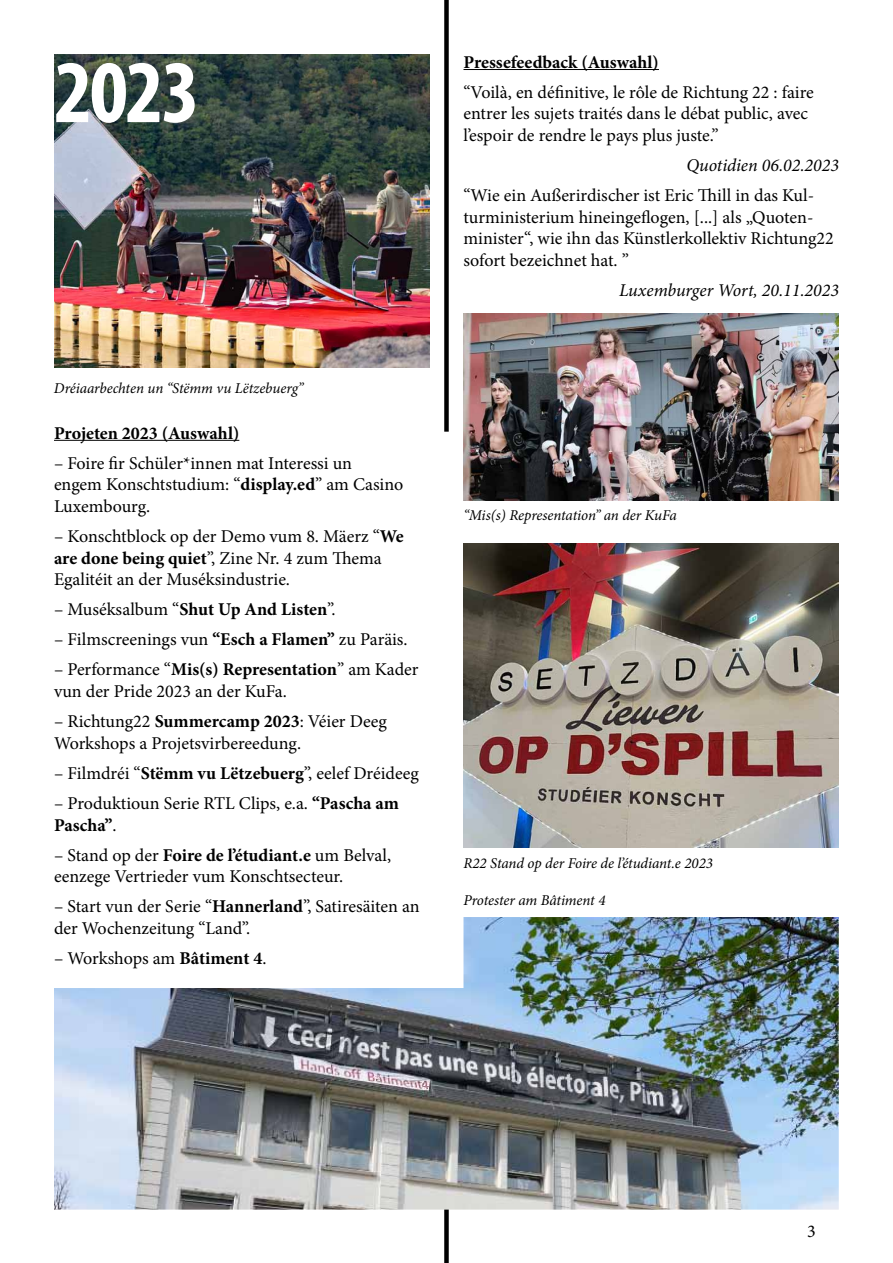
<style>
.page{position:relative;width:893px;height:1263px;background:#fff}
.page>*{position:absolute;margin:0;border:0;box-sizing:border-box;transform-origin:0 0}
.t1{font:700 condensed 90px "Myriad Pro";color:#fff}
.t2{font:18px/21.6px "Minion Pro";color:#000}
.t3{font:italic 18px "Minion Pro";color:#000}
.t4{font:700 18px "Minion Pro";color:#000}
.t5{font:italic 15px "Minion Pro";letter-spacing:-.01em;color:#000}
.s1{font-weight:700}
</style>
<div class="page">
<img style="left:54px;top:54px;width:375px;height:313px">
<div style="left:444px;top:1083px;width:5px;height:180px;background:#000"></div>
<div style="left:444px;top:0;width:5px;height:432px;background:#000"></div>
<hr style="left:54px;top:440px;width:185px;height:1px;background:#000">
<hr style="left:463px;top:69px;width:196px;height:1px;background:#000">
<img style="left:54px;top:917px;width:785px;height:292px">
<img style="left:463px;top:544px;width:376px;height:303px">
<img style="left:463px;top:313px;width:376px;height:188px">
<h1 class="t1" style="left:54px;top:36px;width:147px">2023</h1>
<p class="t5" style="left:54px;top:378px;width:251px">Dréiaarbechten un “Stëmm vu Lëtzebuerg”</p>
<p class="t4" style="left:54px;top:420px;width:187px">Projeten 2023 (Auswahl)</p>
<p class="t2" style="left:54px;top:452px;width:351px">– Foire fir Schüler*innen mat Interessi un engem Konschtstudium: “<span class="s1">display.ed</span>” am Casino<br>Luxembourg.</p>
<p class="t2" style="left:54px;top:525px;width:351px">– Konschtblock op der Demo vum 8. Mäerz “<span class="s1">We are done being quiet</span>”, Zine Nr. 4 zum Thema<br>Egalitéit an der Muséksindustrie.</p>
<p class="t2" style="left:54px;top:599px;width:283px">– Muséksalbum “<span class="s1">Shut Up And Listen</span>”.</p>
<p class="t2" style="left:54px;top:629px;width:355px">– Filmscreenings vun <span class="s1">“Esch a Flamen”</span> zu Paräis.</p>
<p class="t2" style="left:54px;top:659px;width:366px">– Performance “<span class="s1">Mis(s) Representation</span>” am Kader vun der Pride 2023 an der KuFa.</p>
<p class="t2" style="left:54px;top:711px;width:334px">– Richtung22 <span class="s1">Summercamp 2023</span>: Véier Deeg<br>Workshops a Projetsvirbereedung.</p>
<p class="t2" style="left:54px;top:762px;width:366px">– Filmdréi “<span class="s1">Stëmm vu Lëtzebuerg</span>”, eelef Dréideeg</p>
<p class="t2" style="left:54px;top:792px;width:346px">– Produktioun Serie RTL Clips, e.a. <span class="s1">“Pascha am<br>Pascha”</span>.</p>
<p class="t2" style="left:54px;top:844px;width:339px">– Stand op der <span class="s1">Foire de l’étudiant.e</span> um Belval, eenzege Vertrieder vum Konschtsecteur.</p>
<p class="t2" style="left:54px;top:896px;width:367px">– Start vun der Serie “<span class="s1">Hannerland</span>”, Satiresäiten an der Wochenzeitung “Land”.</p>
<p class="t2" style="left:54px;top:947px;width:214px">– Workshops am <span class="s1">Bâtiment 4</span>.</p>
<p class="t4" style="left:463px;top:49px;width:197px">Pressefeedback (Auswahl)</p>
<p class="t2" style="left:463px;top:81px;width:352px">“Voilà, en définitive, le rôle de Richtung 22 : faire entrer les sujets traités dans le débat public, avec l’espoir de rendre le pays plus juste.”</p>
<p class="t3" style="left:686px;top:153px;width:154px">Quotidien 06.02.2023</p>
<p class="t2" style="left:463px;top:185px;width:372px">“Wie ein Außerirdischer ist Eric Thill in das Kul&shy;turministerium hineingeflogen, [...] als „Quoten&shy;minister“, wie ihn das Künstlerkollektiv Richtung22 sofort bezeichnet hat. ”</p>
<p class="t3" style="left:619px;top:278px;width:221px">Luxemburger Wort, 20.11.2023</p>
<p class="t5" style="left:463px;top:505px;width:215px">“Mis(s) Representation” an der KuFa</p>
<p class="t5" style="left:463px;top:852px;width:251px">R22 Stand op der Foire de l’étudiant.e 2023</p>
<p class="t5" style="left:463px;top:889px;width:143px">Protester am Bâtiment 4</p>
<p class="t2" style="left:807px;top:1220px;width:10px">3</p>
</div>
